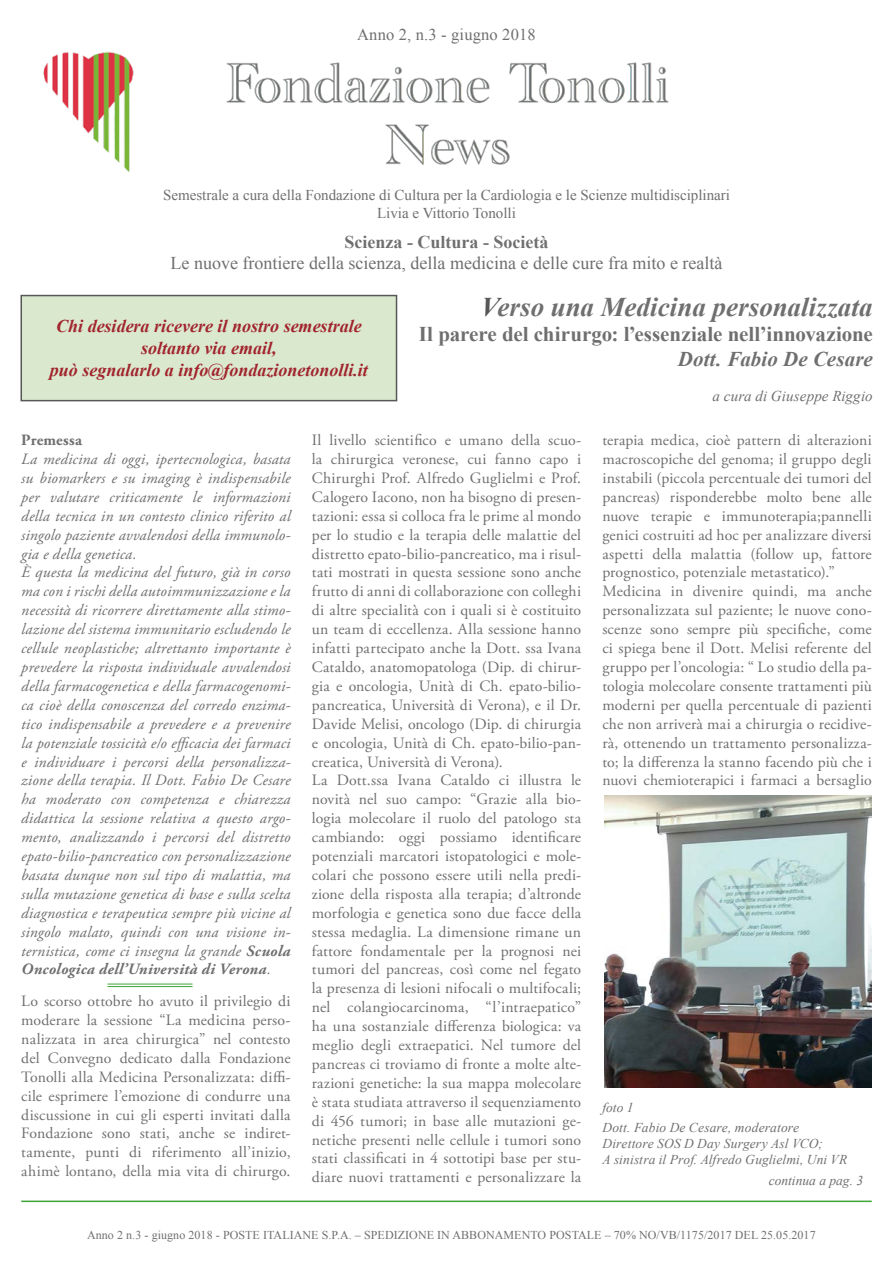
<style>
.page{position:relative;width:893px;height:1263px;background:#fff}
.page>*{position:absolute;margin:0;border:0;box-sizing:border-box;transform-origin:0 0}
.t1{font:italic 700 27px "Times New Roman";letter-spacing:.005em;color:#706f6f}
.t2{font:700 21px "Times New Roman";letter-spacing:-.005em;color:#706f6f}
.t3{font:italic 700 21px "Times New Roman";letter-spacing:.005em;color:#706f6f}
.t4{font:italic 700 18px/22.2px "Times New Roman";color:#a1242d;text-align:center}
.t5{font:18px "Times New Roman";color:#706f6f}
.t6{font:700 18px "Times New Roman";color:#706f6f}
.t7{font:16.5px "Times New Roman";letter-spacing:.01em;color:#706f6f}
.t8{font:15.75px/18.9px "Adobe Garamond Pro";letter-spacing:.01em;color:#706f6f}
.t9{font:italic 15.75px/18.9px "Adobe Garamond Pro";letter-spacing:.01em;color:#706f6f}
.t10{font:700 15.75px "Adobe Garamond Pro";letter-spacing:.01em;color:#706f6f}
.t11{font:15px/18px "Times New Roman";color:#706f6f;text-align:center}
.t12{font:italic 15px "Times New Roman";letter-spacing:.01em;color:#706f6f}
.t13{font:italic 13.5px/20.4px "Times New Roman";letter-spacing:.005em;color:#706f6f}
.t14{font:12px "Times New Roman";letter-spacing:.005em;color:#706f6f}
.s1{color:#575756}
.s2{font-weight:700}
</style>
<div class="page">
<div style="left:21px;top:296px;width:375px;height:105px;background:#dae8ce"></div>
<div style="left:21px;top:295px;width:376px;height:106px;border:2px solid #575756"></div>
<img style="left:43px;top:51px;width:91px;height:121px">
<img style="left:226px;top:62px;width:443px;height:103px">
<hr style="left:107px;top:984px;width:86px;height:1px;background:#3fa535">
<hr style="left:107px;top:986px;width:86px;height:1px;background:#3fa535">
<img style="left:604px;top:795px;width:268px;height:293px">
<hr style="left:21px;top:1200px;width:851px;height:2px;background:#3fa535">
<p class="t7" style="left:357px;top:25px;width:180px">Anno 2, n.3 - giugno 2018</p>
<p class="t11" style="left:163px;top:186px;width:568px">Semestrale a cura della Fondazione di Cultura per la Cardiologia e le Scienze multidisciplinari<br>Livia e Vittorio Tonolli</p>
<p class="t6" style="left:344px;top:232px;width:205px">Scienza - Cultura - Società</p>
<p class="t5" style="left:171px;top:253px;width:553px">Le nuove frontiere della scienza, della medicina e delle cure fra mito e realtà</p>
<h1 class="t1" style="left:481px;top:292px;width:393px"><span class="s1">V</span>erso una Medicina personalizzata</h1>
<h2 class="t2" style="left:419px;top:322px;width:455px">Il parere del chirurgo: l’essenziale nell’innovazione</h2>
<h2 class="t3" style="left:678px;top:348px;width:196px">Dott. Fabio De Cesare</h2>
<p class="t12" style="left:712px;top:388px;width:162px">a cura di Giuseppe Riggio</p>
<p class="t4" style="left:50px;top:315px;width:320px">Chi desidera ricevere il nostro semestrale soltanto via email,<br>può segnalarlo a info@fondazionetonolli.it</p>
<p class="t10" style="left:21px;top:431px;width:62px">Premessa</p>
<p class="t9" style="left:21px;top:450px;width:271px">La medicina di oggi, ipertecnologica, basata su biomarkers e su imaging è indispensabile per valutare criticamente le informazioni della tecnica in un contesto clinico riferito al singolo paziente avvalendosi della immunolo&shy;gia e della genetica.<br>È questa la medicina del futuro, già in corso ma con i rischi della autoimmunizzazione e la necessità di ricorrere direttamente alla stimo&shy;lazione del sistema immunitario escludendo le cellule neoplastiche; altrettanto importante è prevedere la risposta individuale avvalendosi della farmacogenetica e della farmacogenomi&shy;ca cioè della conoscenza del corredo enzima&shy;tico indispensabile a prevedere e a prevenire la potenziale tossicità e/o efficacia dei farmaci e individuare i percorsi della personalizza&shy;zione della terapia. Il Dott. Fabio De Cesare ha moderato con competenza e chiarezza didattica la sessione relativa a questo argo&shy;mento, analizzando i percorsi del distretto epato-bilio-pancreatico con personalizzazione basata dunque non sul tipo di malattia, ma sulla mutazione genetica di base e sulla scelta diagnostica e terapeutica sempre più vicine al singolo malato, quindi con una visione in&shy;ternistica, come ci insegna la grande <span class="s2">Scuola Oncologica dell’Università di Verona</span>.</p>
<p class="t8" style="left:21px;top:992px;width:271px;text-align:justify">Lo scorso ottobre ho avuto il privilegio di moderare la sessione “La medicina perso&shy;nalizzata in area chirurgica” nel contesto del Convegno dedicato dalla Fondazione Tonolli alla Medicina Personalizzata: diffi&shy;cile esprimere l’emozione di condurre una discussione in cui gli esperti invitati dalla Fondazione sono stati, anche se indiret&shy;tamente, punti di riferimento all’inizio, ahimè lontano, della mia vita di chirurgo.</p>
<p class="t8" style="left:312px;top:431px;width:271px">Il livello scientifico e umano della scuo&shy;la chirurgica veronese, cui fanno capo i Chirurghi Prof. Alfredo Guglielmi e Prof.<br>Calogero Iacono, non ha bisogno di presen&shy;tazioni: essa si colloca fra le prime al mondo per lo studio e la terapia delle malattie del distretto epato-bilio-pancreatico, ma i risul&shy;tati mostrati in questa sessione sono anche frutto di anni di collaborazione con colleghi di altre specialità con i quali si è costituito un team di eccellenza. Alla sessione hanno infatti partecipato anche la Dott. ssa Ivana Cataldo, anatomopatologa (Dip. di chirur&shy;gia e oncologia, Unità di Ch. epato-bilio&shy;pancreatica, Università di Verona), e il Dr.<br>Davide Melisi, oncologo (Dip. di chirurgia e oncologia, Unità di Ch. epato-bilio-pan&shy;creatica, Università di Verona).<br>La Dott.ssa Ivana Cataldo ci illustra le novità nel suo campo: “Grazie alla bio&shy;logia molecolare il ruolo del patologo sta cambiando: oggi possiamo identificare potenziali marcatori istopatologici e mole&shy;colari che possono essere utili nella predi&shy;zione della risposta alla terapia; d’altronde morfologia e genetica sono due facce della stessa medaglia. La dimensione rimane un fattore fondamentale per la prognosi nei tumori del pancreas, così come nel fegato la presenza di lesioni nifocali o multifocali; nel colangiocarcinoma, “l’intraepatico” ha una sostanziale differenza biologica: va meglio degli extraepatici. Nel tumore del pancreas ci troviamo di fronte a molte alte&shy;razioni genetiche: la sua mappa molecolare è stata studiata attraverso il sequenziamento di 456 tumori; in base alle mutazioni ge&shy;netiche presenti nelle cellule i tumori sono stati classificati in 4 sottotipi base per stu&shy;diare nuovi trattamenti e personalizzare la</p>
<p class="t8" style="left:602px;top:431px;width:271px">terapia medica, cioè pattern di alterazioni macroscopiche del genoma; il gruppo degli instabili (piccola percentuale dei tumori del pancreas) risponderebbe molto bene alle nuove terapie e immunoterapia;pannelli genici costruiti ad hoc per analizzare diversi aspetti della malattia (follow up, fattore prognostico, potenziale metastatico).” Medicina in divenire quindi, ma anche personalizzata sul paziente; le nuove cono&shy;scenze sono sempre più specifiche, come ci spiega bene il Dott. Melisi referente del gruppo per l’oncologia: “ Lo studio della pa&shy;tologia molecolare consente trattamenti più moderni per quella percentuale di pazienti che non arriverà mai a chirurgia o recidive&shy;rà, ottenendo un trattamento personalizza&shy;to; la differenza la stanno facendo più che i nuovi chemioterapici i farmaci a bersaglio</p>
<p class="t13" style="left:602px;top:1097px;width:198px">foto 1<br>Dott. Fabio De Cesare, moderatore</p>
<p class="t13" style="left:602px;top:1135px;width:247px;line-height:16.2px">Direttore SOS D Day Surgery Asl VCO;<br>A sinistra il Prof. Alfredo Guglielmi, Uni VR</p>
<p class="t13" style="left:769px;top:1171px;width:96px">continua a pag. 3</p>
<p class="t14" style="left:87px;top:1228px;width:730px">Anno 2 n.3 - giugno 2018 - POSTE ITALIANE S.P.A. – SPEDIZIONE IN ABBONAMENTO POSTALE – 70% NO/VB/1175/2017 DEL 25.05.2017</p>
</div>
